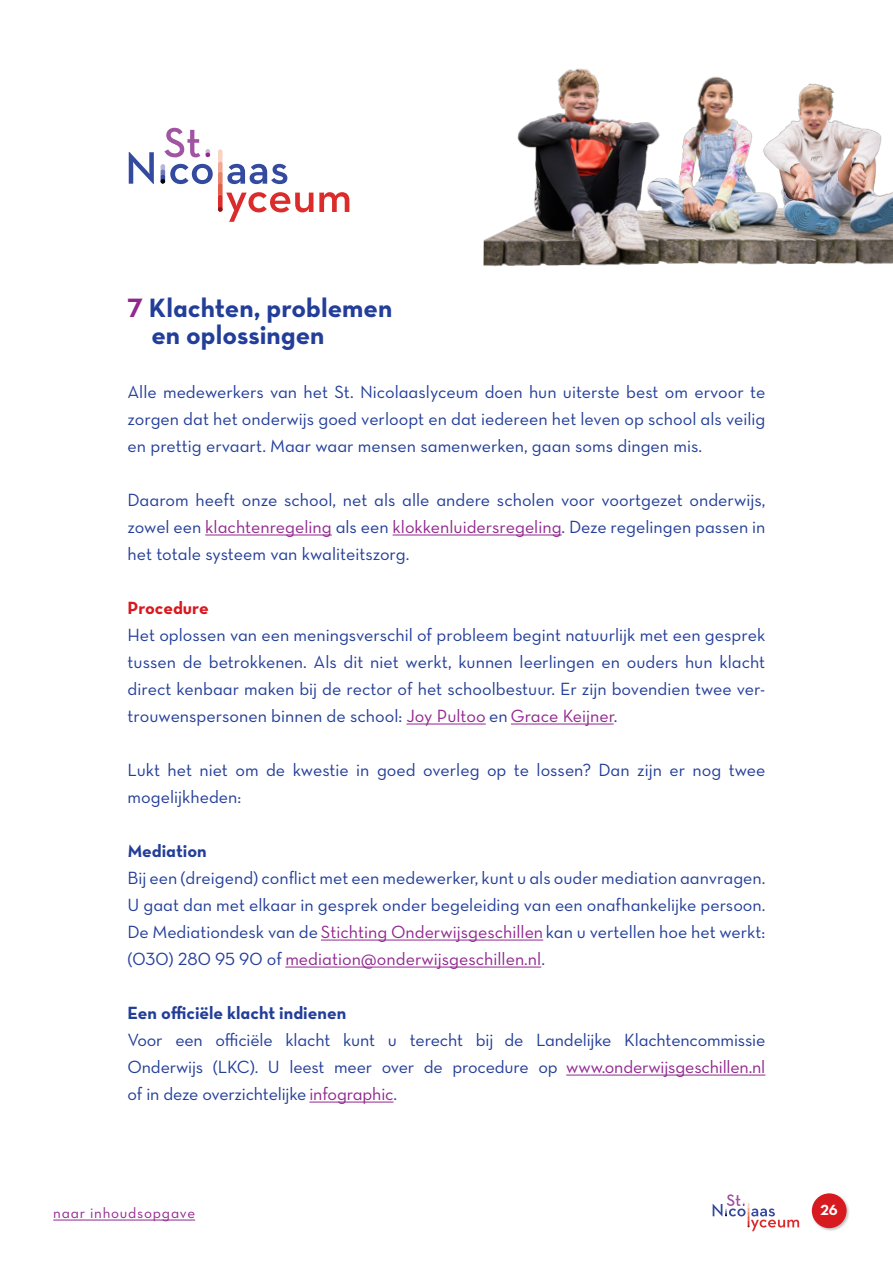
<style>
.page{position:relative;width:893px;height:1263px;background:#fff}
.page>*{position:absolute;margin:0;border:0;box-sizing:border-box;transform-origin:0 0}
.t1{font:27px/27px "Neutra Text Bold Alt";color:#233e99}
.t2{font:18px/27px "Neutra Text Book Alt";color:#233e99;text-align:justify}
.t3{font:18px "Neutra Text Bold Alt";color:#233e99}
.t4{font:18px "Neutra Text Bold Alt";color:#d71920}
.t5{font:15px "Neutra Text Book Alt";letter-spacing:.05em;color:#92278f}
.t6{font:15px "Neutra Text Bold Alt";color:#fff}
.s1{color:#92278f}
</style>
<div class="page">
<hr style="left:53px;top:1220px;width:142px;height:1px;background:#92278f">
<div style="left:811px;top:1192px;width:39px;height:39px;background:#000;opacity:.25"></div>
<div style="left:812px;top:1193px;width:35px;height:35px;background:#d71920;border-radius:50%"></div>
<svg style="left:713px;top:1194px;width:86px;height:37px"></svg>
<hr style="left:205px;top:535px;width:127px;height:1px;background:#92278f">
<hr style="left:393px;top:535px;width:169px;height:1px;background:#92278f">
<hr style="left:407px;top:724px;width:79px;height:1px;background:#92278f">
<hr style="left:511px;top:724px;width:103px;height:1px;background:#92278f">
<hr style="left:321px;top:940px;width:222px;height:1px;background:#92278f">
<hr style="left:285px;top:967px;width:256px;height:1px;background:#92278f">
<hr style="left:566px;top:1075px;width:199px;height:1px;background:#92278f">
<hr style="left:309px;top:1102px;width:85px;height:1px;background:#92278f">
<svg style="left:129px;top:152px;width:25px;height:32px"></svg>
<svg style="left:160px;top:128px;width:153px;height:94px"></svg>
<svg style="left:319px;top:192px;width:30px;height:20px"></svg>
<img style="left:483px;top:68px;width:410px;height:199px">
<h1 class="t1" style="left:151px;top:293px;width:242px;text-indent:-24px"><span class="s1">7</span> Klachten, problemen en oplossingen</h1>
<p class="t2" style="left:128px;top:378px;width:639px">Alle medewerkers van het St. Nicolaaslyceum doen hun uiterste best om ervoor te zorgen dat het onderwijs goed verloopt en dat iedereen het leven op school als veilig en prettig ervaart. Maar waar mensen samenwerken, gaan soms dingen mis.</p>
<p class="t2" style="left:128px;top:486px;width:639px">Daarom heeft onze school, net als alle andere scholen voor voortgezet onderwijs, zowel een <span class="s1">klachtenregeling</span> als een <span class="s1">klokkenluidersregeling</span>. Deze regelingen passen in het totale systeem van kwaliteitszorg.</p>
<p class="t4" style="left:128px;top:596px;width:83px">Procedure</p>
<p class="t2" style="left:128px;top:621px;width:639px">Het oplossen van een meningsverschil of probleem begint natuurlijk met een gesprek tussen de betrokkenen. Als dit niet werkt, kunnen leerlingen en ouders hun klacht direct kenbaar maken bij de rector of het schoolbestuur. Er zijn bovendien twee ver&shy;trouwenspersonen binnen de school: <span class="s1">Joy Pultoo</span> en <span class="s1">Grace Keijner</span>.</p>
<p class="t2" style="left:128px;top:756px;width:639px">Lukt het niet om de kwestie in goed overleg op te lossen? Dan zijn er nog twee mogelijkheden:</p>
<p class="t3" style="left:128px;top:839px;width:81px">Mediation</p>
<p class="t2" style="left:128px;top:864px;width:639px">Bij een (dreigend) conflict met een medewerker, kunt u als ouder mediation aanvragen.<br>U gaat dan met elkaar in gesprek onder begeleiding van een onafhankelijke persoon.<br>De Mediationdesk van de <span class="s1">Stichting Onderwijsgeschillen</span> kan u vertellen hoe het werkt: (030) 280 95 90 of <span class="s1">mediation@onderwijsgeschillen.nl</span>.</p>
<p class="t3" style="left:128px;top:1001px;width:220px">Een officiële klacht indienen</p>
<p class="t2" style="left:128px;top:1026px;width:639px">Voor een officiële klacht kunt u terecht bij de Landelijke Klachtencommissie Onderwijs (LKC). U leest meer over de procedure op <span class="s1">www.onderwijsgeschillen.nl </span>of in deze overzichtelijke <span class="s1">infographic</span>.</p>
<p class="t5" style="left:53px;top:1204px;width:143px">naar inhoudsopgave</p>
<p class="t6" style="left:820px;top:1201px;width:19px">26</p>
</div>
